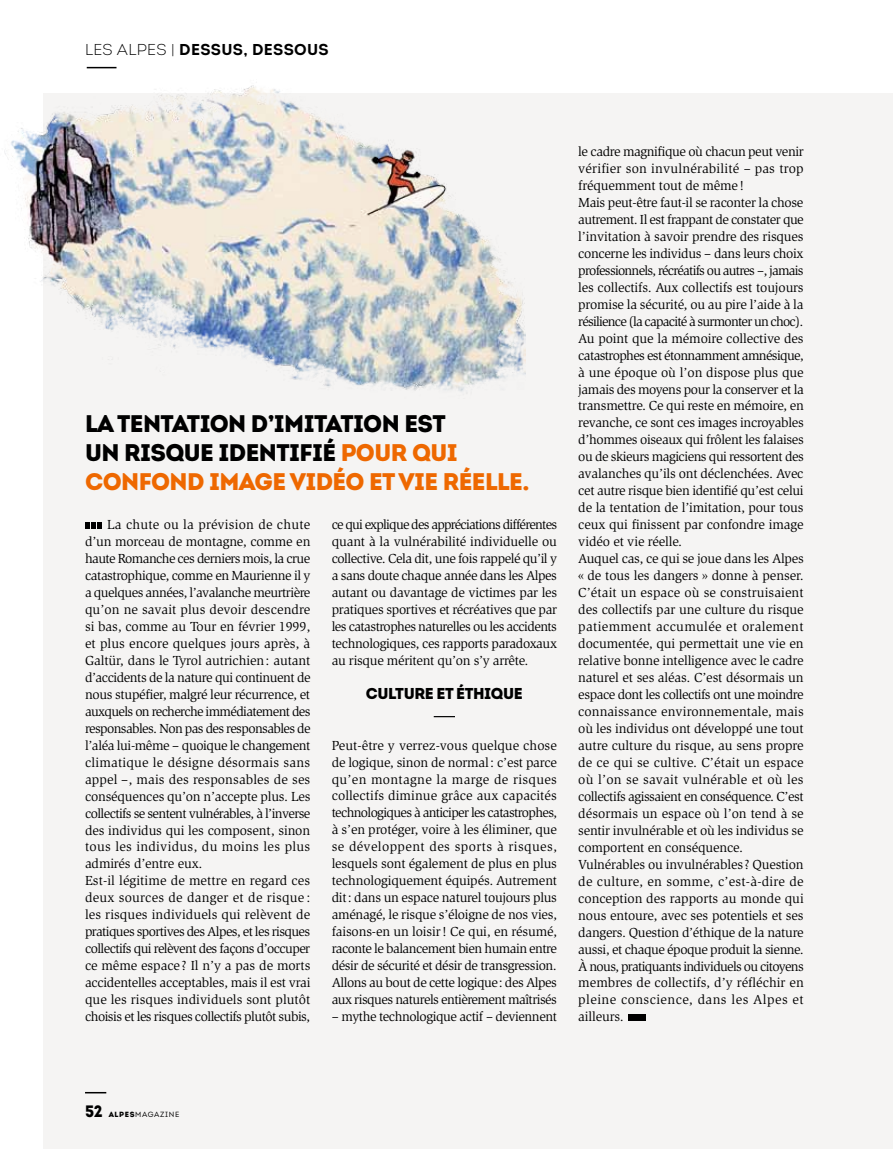
<style>
.page{position:relative;width:893px;height:1149px;background:#fff}
.page>*{position:absolute;margin:0;border:0;box-sizing:border-box;transform-origin:0 0}
.t1{font:24px/29.2px "Intro Black Alt";letter-spacing:-.025em;color:#000}
.t2{font:24px "Intro Black Alt";color:#ee6800}
.t3{font:700 15.75px "Intro";letter-spacing:.02em;color:#000}
.t4{font:900 15.75px "Intro";letter-spacing:-.025em;color:#000}
.t5{font:13.5px/17px "Slimbach Std";letter-spacing:-.015em;color:#000}
.t6{font:7.5px "Intro";letter-spacing:.085em;color:#000}
.s1{font-weight:300}
.s2{color:#ee6800}
.s3{font-family:"Intro Black Alt";font-size:16.5px}
.s4{font-family:"Intro Black Alt"}
</style>
<div class="page">
<div style="left:44px;top:94px;width:849px;height:1054px;background:#f5f4f3"></div>
<hr style="left:434px;top:715px;width:21px;height:2px;background:#000">
<div style="left:629px;top:1014px;width:17px;height:6px;background:#000"></div>
<img style="left:4px;top:66px;width:522px;height:357px">
<hr style="left:85px;top:1091px;width:21px;height:2px;background:#000">
<svg style="left:85px;top:522px;width:17px;height:7px"></svg>
<p class="t3" style="left:85px;top:40px;width:245px"><span class="s1">LES ALPES |</span> DESSUS, DESSOUS</p>
<h1 class="t1" style="left:85px;top:408px;width:400px">LA TENTATION D’IMITATION EST<br>UN RISQUE IDENTIFIÉ <span class="s2">POUR QUI<br>CONFOND IMAGE VIDÉO ET VIE RÉELLE</span></h1>
<h1 class="t2" style="left:522px;top:466px;width:9px">.</h1>
<p class="t5" style="left:85px;top:516px;width:227px;text-indent:22px">La chute ou la prévision de chute d’un morceau de montagne, comme en haute Romanche ces derniers mois, la crue catastrophique, comme en Maurienne il y a quelques années, l’avalanche meurtrière qu’on ne savait plus devoir descendre si bas, comme au Tour en février 1999, et plus encore quelques jours après, à Galtür, dans le Tyrol autrichien: autant d’accidents de la nature qui continuent de nous stupéfier, malgré leur récurrence, et auxquels on recherche immédiatement des responsables. Non pas des responsables de l’aléa lui-même – quoique le changement climatique le désigne désormais sans appel –, mais des responsables de ses conséquences qu’on n’accepte plus. Les collectifs se sentent vulnérables, à l’inverse des individus qui les composent, sinon tous les individus, du moins les plus admirés d’entre eux.<br>Est-il légitime de mettre en regard ces deux sources de danger et de risque : les risques individuels qui relèvent de pratiques sportives des Alpes, et les risques collectifs qui relèvent des façons d’occuper ce même espace? Il n’y a pas de morts accidentelles acceptables, mais il est vrai que les risques individuels sont plutôt choisis et les risques collectifs plutôt subis,</p>
<p class="t5" style="left:332px;top:516px;width:227px;text-align:justify">ce qui explique des appréciations différentes quant à la vulnérabilité individuelle ou collective. Cela dit, une fois rappelé qu’il y a sans doute chaque année dans les Alpes autant ou davantage de victimes par les pratiques sportives et récréatives que par les catastrophes naturelles ou les accidents technologiques, ces rapports paradoxaux au risque méritent qu’on s’y arrête.</p>
<p class="t4" style="left:366px;top:682px;width:158px">CULTURE ET ÉTHIQUE</p>
<p class="t5" style="left:332px;top:736px;width:227px;text-align:justify">Peut-être y verrez-vous quelque chose de logique, sinon de normal: c’est parce qu’en montagne la marge de risques collectifs diminue grâce aux capacités technologiques à anticiper les catastrophes, à s’en protéger, voire à les éliminer, que se développent des sports à risques, lesquels sont également de plus en plus technologiquement équipés. Autrement dit: dans un espace naturel toujours plus aménagé, le risque s’éloigne de nos vies, faisons-en un loisir! Ce qui, en résumé, raconte le balancement bien humain entre désir de sécurité et désir de transgression.<br>Allons au bout de cette logique: des Alpes aux risques naturels entièrement maîtrisés</p>
<p class="t5" style="left:332px;top:1007px;width:227px">– mythe technologique actif – deviennent</p>
<p class="t5" style="left:578px;top:143px;width:227px">le cadre magnifique où chacun peut venir vérifier son invulnérabilité – pas trop fréquemment tout de même!<br>Mais peut-être faut-il se raconter la chose autrement. Il est frappant de constater que l’invitation à savoir prendre des risques concerne les individus – dans leurs choix professionnels, récréatifs ou autres –, jamais les collectifs. Aux collectifs est toujours promise la sécurité, ou au pire l’aide à la résilience (la capacité à surmonter un choc).<br>Au point que la mémoire collective des catastrophes est étonnamment amnésique, à une époque où l’on dispose plus que jamais des moyens pour la conserver et la transmettre. Ce qui reste en mémoire, en revanche, ce sont ces images incroyables d’hommes oiseaux qui frôlent les falaises ou de skieurs magiciens qui ressortent des avalanches qu’ils ont déclenchées. Avec cet autre risque bien identifié qu’est celui de la tentation de l’imitation, pour tous ceux qui finissent par confondre image vidéo et vie réelle.<br>Auquel cas, ce qui se joue dans les Alpes « de tous les dangers » donne à penser.<br>C’était un espace où se construisaient des collectifs par une culture du risque patiemment accumulée et oralement documentée, qui permettait une vie en relative bonne intelligence avec le cadre naturel et ses aléas. C’est désormais un espace dont les collectifs ont une moindre connaissance environnementale, mais où les individus ont développé une tout autre culture du risque, au sens propre de ce qui se cultive. C’était un espace où l’on se savait vulnérable et où les collectifs agissaient en conséquence. C’est désormais un espace où l’on tend à se sentir invulnérable et où les individus se comportent en conséquence.<br>Vulnérables ou invulnérables? Question de culture, en somme, c’est-à-dire de conception des rapports au monde qui nous entoure, avec ses potentiels et ses dangers. Question d’éthique de la nature aussi, et chaque époque produit la sienne.<br>À nous, pratiquants individuels ou citoyens membres de collectifs, d’y réfléchir en pleine conscience, dans les Alpes et ailleurs.</p>
<p class="t6" style="left:85px;top:1109px;width:96px"><span class="s3">52</span> <span class="s4">ALPES</span>MAGAZIN E</p>
</div>
